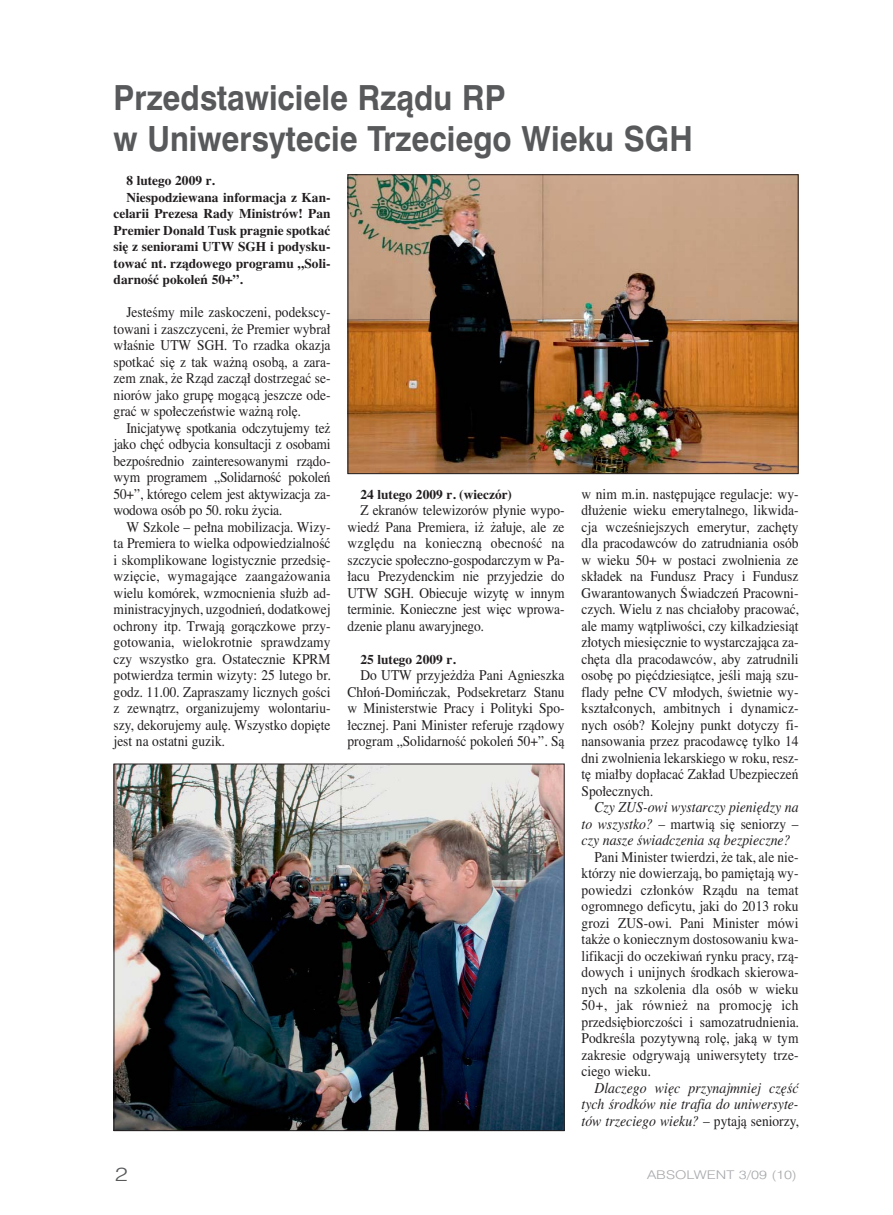
<style>
.page{position:relative;width:893px;height:1215px;background:#fff}
.page>*{position:absolute;margin:0;border:0;box-sizing:border-box;transform-origin:0 0}
.t1{font:700 34.65px/41.4px "Swiss 721 PL";color:#58595b;scale:.91 1}
.t2{font:300 19.2px "Swiss 721 PL";color:#58595b;scale:1.25 1}
.t3{font:13.2px/16.5px "Ptimes Roman";color:#231f20;text-align:justify;scale:.91 1}
.t4{font:italic 13.2px/16.5px "Ptimes";color:#231f20;text-align:justify;scale:.91 1}
.t5{font:700 12px "Ptimes";color:#231f20}
.t6{font:300 12px "Swiss 721 PL";color:#a7a9ac;scale:1.25 1}
.s1{font-family:"Ptimes";font-style:italic}
.s2{font-family:"Ptimes Roman";font-style:normal}
</style>
<div class="page">
<img style="left:349px;top:176px;width:447px;height:296px">
<div style="left:347px;top:174px;width:451px;height:300px;border:1px solid #231f20"></div>
<img style="left:116px;top:766px;width:446px;height:363px">
<h1 class="t1" style="left:114px;top:81px;width:638px">Przedstawiciele Rzàdu RP<br>w Uniwersytecie Trzeciego Wieku SGH</h1>
<p class="t5" style="left:126px;top:177px;width:90px">8 lutego 2009 r.</p>
<p class="t5" style="left:126px;top:193px;width:206px">Niespodziewana informacja z Kan-</p>
<p class="t5" style="left:114px;top:210px;width:218px">celarii Prezesa Rady Ministrów! Pan</p>
<p class="t5" style="left:114px;top:226px;width:218px">Premier Donald Tusk pragnie spotkaç</p>
<p class="t5" style="left:114px;top:243px;width:218px">si´ z seniorami UTW SGH i podysku-</p>
<p class="t5" style="left:114px;top:259px;width:218px">towaç nt. rzàdowego programu „Soli-</p>
<p class="t5" style="left:114px;top:276px;width:131px">darnoÊç pokoleƒ 50+”.</p>
<p class="t3" style="left:114px;top:306px;width:240px;text-indent:13px">JesteÊmy mile zaskoczeni, podekscy&shy;towani i zaszczyceni, ˝e Premier wybra∏ w∏aÊnie UTW SGH. To rzadka okazja spotkaç si´ z tak wa˝nà osobà, a zara&shy;zem znak, ˝e Rzàd zaczà∏ dostrzegaç se&shy;niorów jako grup´ mogàcà jeszcze ode&shy;graç w spo∏eczeƒstwie wa˝nà rol´.</p>
<p class="t3" style="left:114px;top:421px;width:240px;text-indent:13px">Inicjatyw´ spotkania odczytujemy te˝ jako ch´ç odbycia konsultacji z osobami bezpoÊrednio zainteresowanymi rzàdo&shy;wym programem „SolidarnoÊç pokoleƒ 50+”, którego celem jest aktywizacja za&shy;wodowa osób po 50. roku ˝ycia.</p>
<p class="t3" style="left:114px;top:520px;width:240px;text-indent:13px">W Szkole – pe∏na mobilizacja. Wizy&shy;ta Premiera to wielka odpowiedzialnoÊç i skomplikowane logistycznie przedsi´- wzi´cie, wymagajàce zaanga˝owania wielu komórek, wzmocnienia s∏u˝b ad&shy;ministracyjnych, uzgodnieƒ, dodatkowej ochrony itp. Trwajà goràczkowe przy&shy;gotowania, wielokrotnie sprawdzamy czy wszystko gra. Ostatecznie KPRM potwierdza termin wizyty: 25 lutego br. godz. 11.00. Zapraszamy licznych goÊci z zewnàtrz, organizujemy wolontariu&shy;szy, dekorujemy aul´. Wszystko dopi´te jest na ostatni guzik.</p>
<p class="t5" style="left:360px;top:490px;width:153px">24 lutego 2009 r. (wieczór)</p>
<p class="t3" style="left:347px;top:504px;width:240px;text-indent:13px">Z ekranów telewizorów p∏ynie wypo&shy;wiedê Pana Premiera, i˝ ˝a∏uje, ale ze wzgl´du na koniecznà obecnoÊç na szczycie spo∏eczno-gospodarczym w Pa-∏acu Prezydenckim nie przyjedzie do UTW SGH. Obiecuje wizyt´ w innym terminie. Konieczne jest wi´c wprowa&shy;dzenie planu awaryjnego.</p>
<p class="t5" style="left:360px;top:655px;width:97px">25 lutego 2009 r.</p>
<p class="t3" style="left:347px;top:669px;width:240px;text-indent:13px">Do UTW przyje˝d˝a Pani Agnieszka Ch∏oƒ-Domiƒczak, Podsekretarz Stanu w Ministerstwie Pracy i Polityki Spo-∏ecznej. Pani Minister referuje rzàdowy program „SolidarnoÊç pokoleƒ 50+”. Sà</p>
<p class="t3" style="left:581px;top:487px;width:240px">w nim m.in. nast´pujàce regulacje: wy&shy;d∏u˝enie wieku emerytalnego, likwida&shy;cja wczeÊniejszych emerytur, zach´ty dla pracodawców do zatrudniania osób w wieku 50+ w postaci zwolnienia ze sk∏adek na Fundusz Pracy i Fundusz Gwarantowanych Âwiadczeƒ Pracowni&shy;czych. Wielu z nas chcia∏oby pracowaç, ale mamy wàtpliwoÊci, czy kilkadziesiàt z∏otych miesi´cznie to wystarczajàca za&shy;ch´ta dla pracodawców, aby zatrudnili osob´ po pi´çdziesiàtce, jeÊli majà szu&shy;flady pe∏ne CV m∏odych, Êwietnie wy&shy;kszta∏conych, ambitnych i dynamicz&shy;nych osób? Kolejny punkt dotyczy fi&shy;nansowania przez pracodawc´ tylko 14 dni zwolnienia lekarskiego w roku, resz&shy;t´ mia∏by dop∏acaç Zak∏ad Ubezpieczeƒ Spo∏ecznych.</p>
<p class="t4" style="left:594px;top:800px;width:226px">Czy ZUS-owi wystarczy pieni´dzy na</p>
<p class="t3" style="left:581px;top:817px;width:240px"><span class="s1">to wszystko?</span> – martwià si´ seniorzy –</p>
<p class="t4" style="left:581px;top:833px;width:231px">czy nasze Êwiadczenia sà bezpieczne?</p>
<p class="t3" style="left:581px;top:850px;width:240px;text-indent:13px">Pani Minister twierdzi, ˝e tak, ale nie&shy;którzy nie dowierzajà, bo pami´tajà wy&shy;powiedzi cz∏onków Rzàdu na temat ogromnego deficytu, jaki do 2013 roku grozi ZUS-owi. Pani Minister mówi tak˝e o koniecznym dostosowaniu kwa&shy;lifikacji do oczekiwaƒ rynku pracy, rzà&shy;dowych i unijnych Êrodkach skierowa&shy;nych na szkolenia dla osób w wieku 50+, jak równie˝ na promocj´ ich przedsi´biorczoÊci i samozatrudnienia.<br>PodkreÊla pozytywnà rol´, jakà w tym zakresie odgrywajà uniwersytety trze&shy;ciego wieku.</p>
<p class="t4" style="left:581px;top:1080px;width:240px;text-indent:13px">Dlaczego wi´c przynajmniej cz´Êç tych Êrodków nie trafia do uniwersyte&shy;tów trzeciego wieku? <span class="s2">– pytajà seniorzy,</span></p>
<h2 class="t2" style="left:115px;top:1167px;width:12px">2</h2>
<p class="t6" style="left:647px;top:1171px;width:121px">ABSOLWENT 3/09 (10)</p>
</div>
